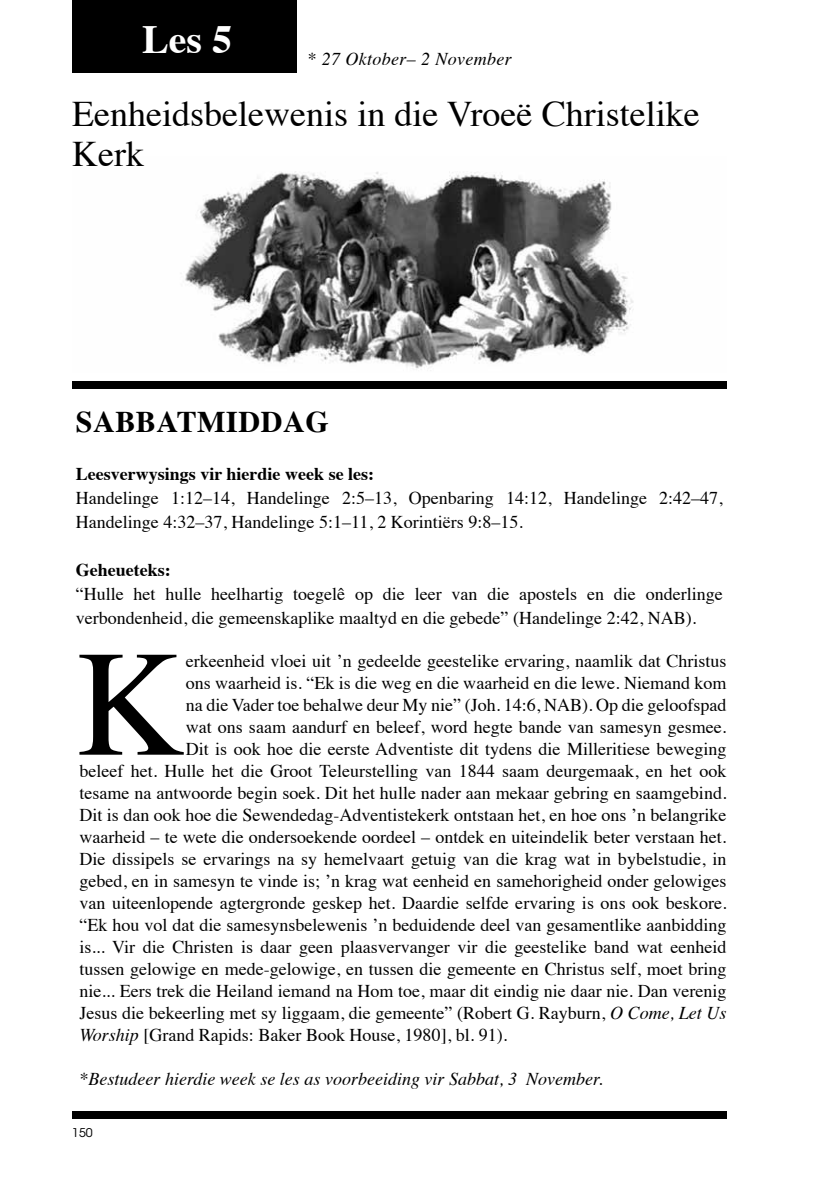
<style>
.page{position:relative;width:840px;height:1191px;background:#fff}
.page>*{position:absolute;margin:0;border:0;box-sizing:border-box;transform-origin:0 0}
.t1{font:151px "Times";color:#000}
.t2{font:700 40px "Times";color:#fff}
.t3{font:36px/40px "Times";color:#000}
.t4{font:700 30px "Times";letter-spacing:.02em;color:#000}
.t5{font:18px/24px "Times";color:#000}
.t6{font:italic 18px "Times";color:#000}
.t7{font:700 18px "Times";color:#000}
.t8{font:italic 18px "Times";letter-spacing:.02em;color:#000}
.t9{font:12px "ITC Avant Garde Std";color:#000}
.s1{font-style:italic}
</style>
<div class="page">
<div style="left:72px;top:1111px;width:654px;height:8px;background:#000"></div>
<div style="left:72px;top:0;width:225px;height:72px;background:#000"></div>
<div style="left:72px;top:382px;width:654px;height:7px;background:#000"></div>
<img style="left:185px;top:171px;width:449px;height:198px">
<h2 class="t2" style="left:142px;top:1px;width:91px">Les 5</h2>
<p class="t8" style="left:307px;top:43px;width:206px">* 27 Oktober– 2 November</p>
<h3 class="t3" style="left:72px;top:91px;width:629px">Eenheidsbelewenis in die Vroeë Christelike<br>Kerk</h3>
<h3 class="t4" style="left:76px;top:393px;width:254px">SABBATMIDDAG</h3>
<p class="t7" style="left:76px;top:456px;width:300px">Leesverwysings vir hierdie week se les:</p>
<p class="t5" style="left:76px;top:484px;width:648px">Handelinge 1:12–14, Handelinge 2:5–13, Openbaring 14:12, Handelinge 2:42–47,<br>Handelinge 4:32–37, Handelinge 5:1–11, 2 Korintiërs 9:8–15.</p>
<p class="t7" style="left:76px;top:552px;width:96px">Geheueteks:</p>
<p class="t5" style="left:76px;top:580px;width:648px">“Hulle het hulle heelhartig toegelê op die leer van die apostels en die onderlinge verbondenheid, die gemeenskaplike maaltyd en die gebede” (Handelinge 2:42, NAB).</p>
<h1 class="t1" style="left:77px;top:562px;width:111px">K</h1>
<p class="t5" style="left:186px;top:647px;width:541px">erkeenheid vloei uit ’n gedeelde geestelike ervaring, naamlik dat Christus</p>
<p class="t5" style="left:186px;top:669px;width:542px">ons waarheid is. “Ek is die weg en die waarheid en die lewe. Niemand kom</p>
<p class="t5" style="left:186px;top:691px;width:542px">na die Vader toe behalwe deur My nie” (Joh. 14:6, NAB). Op die geloofspad</p>
<p class="t5" style="left:186px;top:713px;width:541px">wat ons saam aandurf en beleef, word hegte bande van samesyn gesmee.</p>
<p class="t5" style="left:186px;top:735px;width:542px">Dit is ook hoe die eerste Adventiste dit tydens die Milleritiese beweging</p>
<p class="t5" style="left:79px;top:757px;width:648px">beleef het. Hulle het die Groot Teleurstelling van 1844 saam deurgemaak, en het ook</p>
<p class="t5" style="left:79px;top:779px;width:648px">tesame na antwoorde begin soek. Dit het hulle nader aan mekaar gebring en saamgebind.</p>
<p class="t5" style="left:79px;top:801px;width:648px">Dit is dan ook hoe die Sewendedag-Adventistekerk ontstaan het, en hoe ons ’n belangrike</p>
<p class="t5" style="left:79px;top:823px;width:648px">waarheid – te wete die ondersoekende oordeel – ontdek en uiteindelik beter verstaan het.</p>
<p class="t5" style="left:79px;top:845px;width:648px">Die dissipels se ervarings na sy hemelvaart getuig van die krag wat in bybelstudie, in</p>
<p class="t5" style="left:79px;top:867px;width:648px">gebed, en in samesyn te vinde is; ’n krag wat eenheid en samehorigheid onder gelowiges</p>
<p class="t5" style="left:79px;top:889px;width:648px">van uiteenlopende agtergronde geskep het. Daardie selfde ervaring is ons ook beskore.</p>
<p class="t5" style="left:79px;top:911px;width:648px">“Ek hou vol dat die samesynsbelewenis ’n beduidende deel van gesamentlike aanbidding</p>
<p class="t5" style="left:79px;top:933px;width:648px">is... Vir die Christen is daar geen plaasvervanger vir die geestelike band wat eenheid</p>
<p class="t5" style="left:79px;top:955px;width:648px">tussen gelowige en mede-gelowige, en tussen die gemeente en Christus self, moet bring</p>
<p class="t5" style="left:79px;top:977px;width:648px">nie... Eers trek die Heiland iemand na Hom toe, maar dit eindig nie daar nie. Dan verenig</p>
<p class="t5" style="left:79px;top:999px;width:648px">Jesus die bekeerling met sy liggaam, die gemeente” (Robert G. Rayburn, <span class="s1">O Come, Let Us</span></p>
<p class="t5" style="left:79px;top:1021px;width:429px"><span class="s1">Worship</span> [Grand Rapids: Baker Book House, 1980], bl. 91).</p>
<p class="t6" style="left:79px;top:1063px;width:524px">*Bestudeer hierdie week se les as voorbeeiding vir Sabbat, 3 November.</p>
<p class="t9" style="left:72px;top:1125px;width:22px">150</p>
</div>
